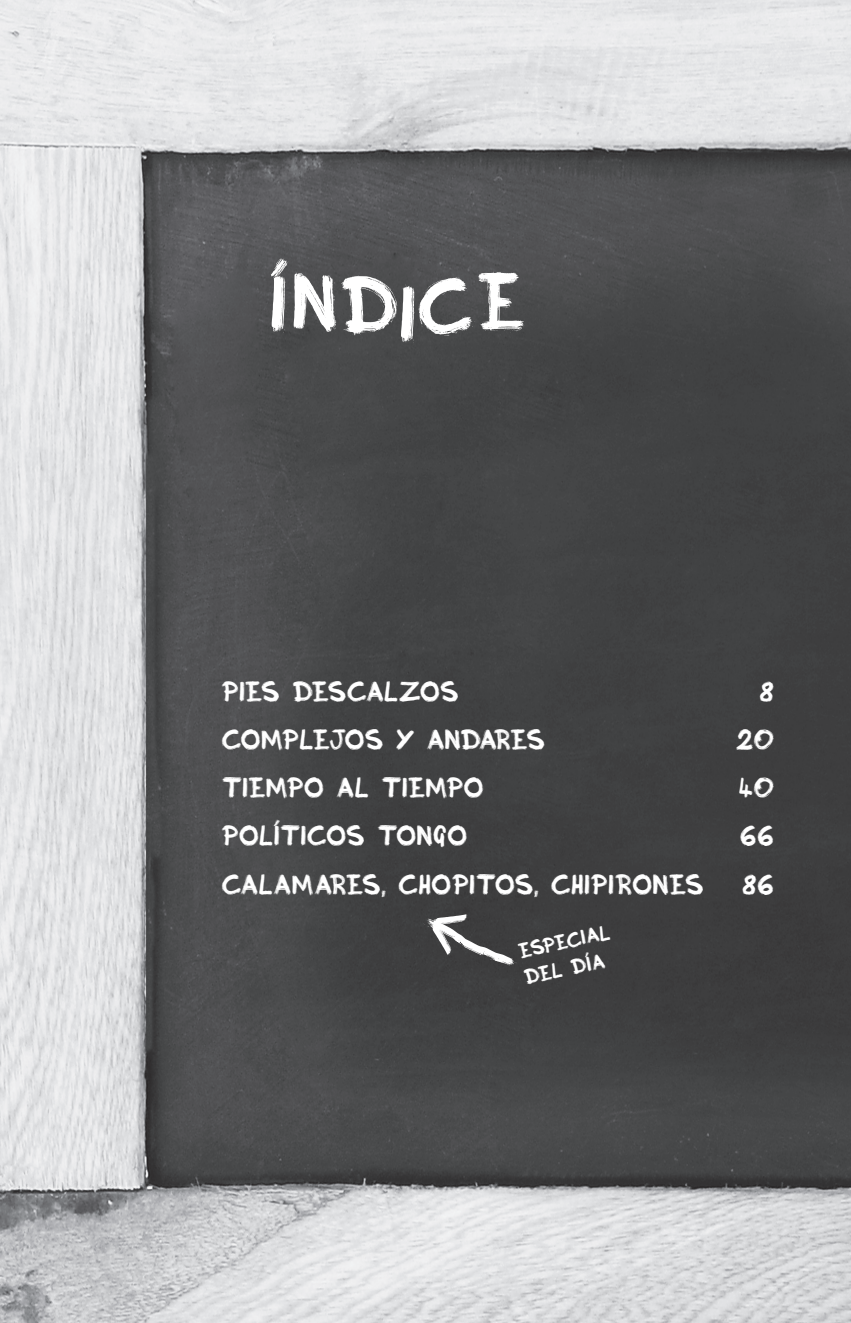
<style>
.page{position:relative;width:851px;height:1323px;background:#fff}
.page>*{position:absolute;margin:0;border:0;box-sizing:border-box;transform-origin:0 0}
.t1{font:79.2px "Inky";color:#fff}
.t2{font:28px "Inky";letter-spacing:.015em;color:#fff}
.t3{font:28px "Inky";letter-spacing:-.025em;color:#fff}
.t4{font:21px/27px "Inky";color:#fff}
</style>
<div class="page">
<img style="left:0;top:0;width:850px;height:1322px">
<svg style="left:423px;top:914px;width:94px;height:51px"></svg>
<h1 class="t1" style="left:271px;top:273px;width:256px;rotate:1deg">ÍNDICE</h1>
<p class="t2" style="left:222px;top:681px;width:238px">PIES DESCALZOS</p>
<p class="t2" style="left:759px;top:681px;width:16px">8</p>
<p class="t3" style="left:222px;top:729px;width:325px">COMPLEJOS Y ANDARES</p>
<p class="t2" style="left:736px;top:729px;width:39px">20</p>
<p class="t2" style="left:222px;top:777px;width:263px">TIEMPO AL TIEMPO</p>
<p class="t2" style="left:738px;top:777px;width:37px">40</p>
<p class="t2" style="left:222px;top:825px;width:247px">POLÍTICOS TONGO</p>
<p class="t2" style="left:740px;top:825px;width:36px">66</p>
<p class="t2" style="left:222px;top:873px;width:484px">CALAMARES, CHOPITOS, CHIPIRONES</p>
<p class="t2" style="left:742px;top:873px;width:33px">86</p>
<p class="t4" style="left:516px;top:940px;width:94px;rotate:-12deg">ESPECIAL<br>DEL DÍA</p>
</div>
